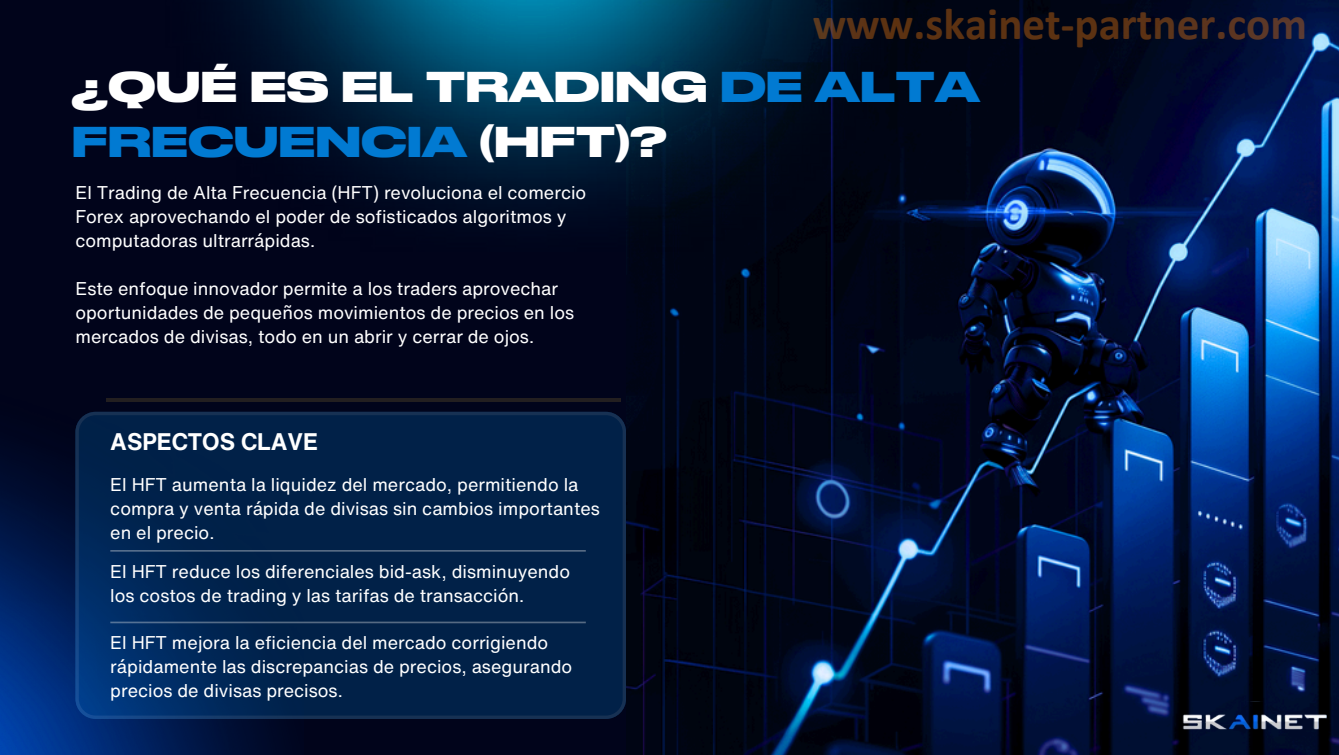
<style>
.page{position:relative;width:1339px;height:755px;background:#fff}
.page>*{position:absolute;margin:0;border:0;box-sizing:border-box;transform-origin:0 0}
.t1{font:700 45px "Calibri";color:rgb(230 118 16/.4)}
.t2{font:700 40.5px/55.8px "Druk Wide Cyr";color:#fff}
.t3{font:700 23.4px "Helvetica Now Text";color:#fff}
.t4{font:18px/24.1px "Helvetica Now Text";color:#fff}
.s1{color:#017ad2}
</style>
<div class="page">
<div style="left:0;top:0;width:1338px;height:754px;background:#01041b"></div>
<img style="left:626px;top:0;width:712px;height:754px">
<img style="left:230px;top:0;width:668px;height:251px">
<img style="left:0;top:401px;width:304px;height:353px">
<svg style="left:75px;top:411px;width:551px;height:307px;background:#01234d"></svg>
<hr style="left:110px;top:549px;width:475px;height:2px;background:#e9e9e9">
<hr style="left:110px;top:621px;width:475px;height:2px;background:#e9e9e9">
<img style="left:1179px;top:701px;width:148px;height:34px">
<hr style="left:106px;top:398px;width:515px;height:3px;background:#231f20">
<h1 class="t1" style="left:812px;top:6px;width:496px">www.skainet-partner.com</h1>
<p class="t2" style="left:72px;top:57px;width:909px">¿QUÉ ES EL TRADING <span class="s1">DE ALTA<br>FRECUENCIA</span> (HFT)?</p>
<p class="t4" style="left:75px;top:180px;width:512px">El Trading de Alta Frecuencia (HFT) revoluciona el comercio<br>Forex aprovechando el poder de sofisticados algoritmos y computadoras ultrarrápidas.</p>
<p class="t4" style="left:75px;top:276px;width:500px">Este enfoque innovador permite a los traders aprovechar oportunidades de pequeños movimientos de precios en los mercados de divisas, todo en un abrir y cerrar de ojos.</p>
<h2 class="t3" style="left:110px;top:424px;width:209px">ASPECTOS CLAVE</h2>
<p class="t4" style="left:110px;top:472px;width:491px">El HFT aumenta la liquidez del mercado, permitiendo la compra y venta rápida de divisas sin cambios importantes en el precio.</p>
<p class="t4" style="left:110px;top:559px;width:461px">El HFT reduce los diferenciales bid-ask, disminuyendo los costos de trading y las tarifas de transacción.</p>
<p class="t4" style="left:110px;top:630px;width:463px">El HFT mejora la eficiencia del mercado corrigiendo rápidamente las discrepancias de precios, asegurando precios de divisas precisos.</p>
</div>
